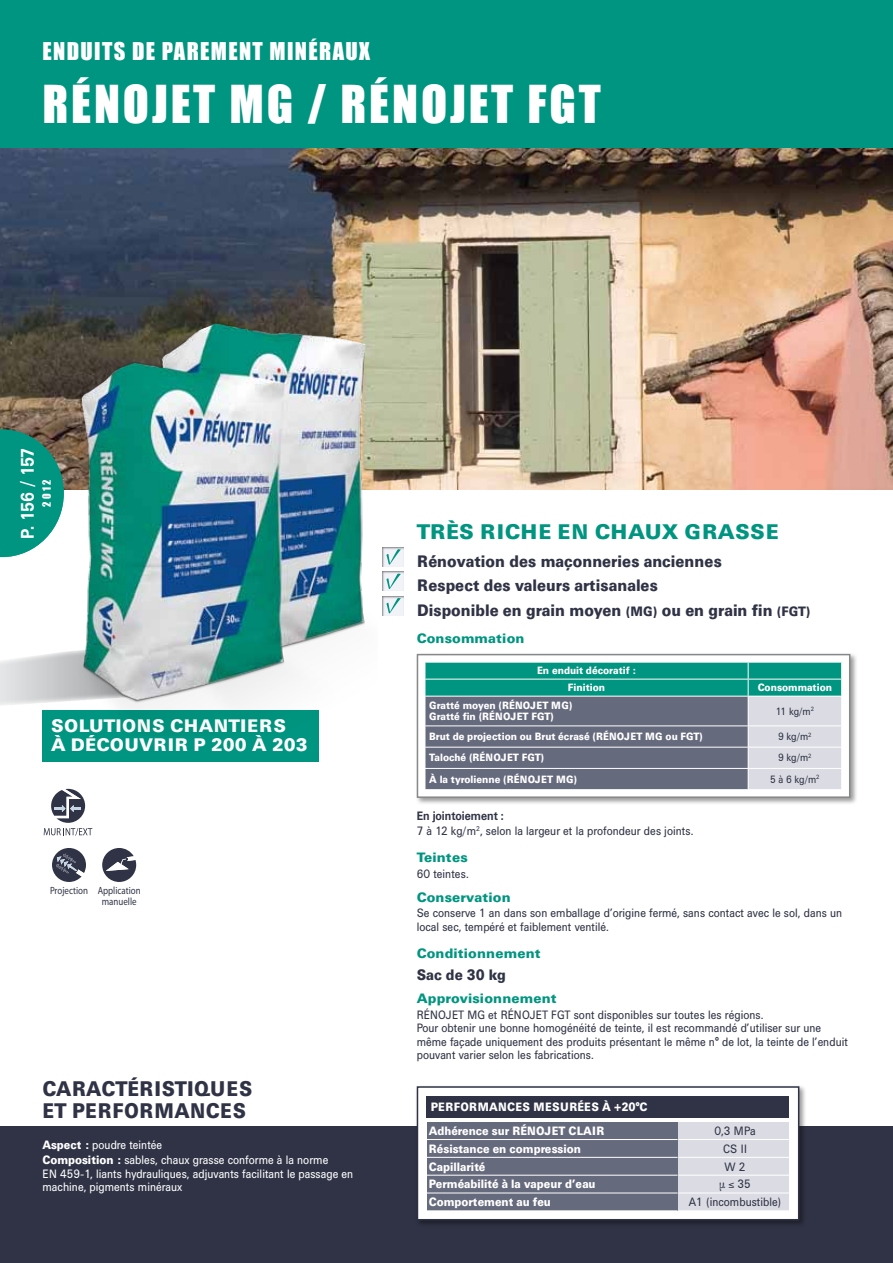
<style>
.page{position:relative;width:893px;height:1263px;background:#fff}
.page>*{position:absolute;margin:0;border:0;box-sizing:border-box;transform-origin:0 0}
.t1{font:48px "Impact";letter-spacing:.06em;color:#fff}
.t2{font:22.5px "Impact";letter-spacing:.06em;color:#fff}
.t3{font:900 21px/22.5px "Univers BQ";letter-spacing:.02em;color:#303345;scale:.9 1}
.t4{font:900 21px "Univers BQ";letter-spacing:.02em;color:#009580}
.t5{font:900 18px/19.5px "Univers BQ";letter-spacing:.02em;color:#fff}
.t6{font:700 18px "Univers BQ";letter-spacing:-.075em;color:#fff;scale:.9 1}
.t7{font:900 16.5px/24.5px "Univers BQ";color:#303345;scale:.9 1}
.t8{font:900 15px "Univers BQ";color:#303345;scale:.9 1}
.t9{font:900 13.5px "Univers BQ";letter-spacing:.01em;color:#009580}
.t10{font:12px/17.9px "Univers BQ";color:#303345;scale:.9 1}
.t11{font:12px/15.6px "Univers BQ";color:#fff;scale:.9 1}
.t12{font:900 12px/17.9px "Univers BQ";color:#fff;scale:.9 1}
.t13{font:900 10.5px/17px "Univers BQ";color:#fff;text-align:center;scale:.9 1}
.t14{font:10.5px/10.5px "Myriad Pro";color:#303345;scale:.85 1}
.t15{font:10.5px "Univers BQ";letter-spacing:-.01em;color:#303345;scale:.9 1}
.t16{font:10.5px "Impact";color:#fff}
.s1{font-weight:900}
.s2{font-size:13.5px}
.s3{font-weight:700}
</style>
<div class="page">
<svg style="left:44px;top:789px;width:48px;height:47px"></svg>
<svg style="left:52px;top:848px;width:34px;height:34px"></svg>
<svg style="left:102px;top:848px;width:34px;height:34px"></svg>
<div style="left:0;top:0;width:893px;height:149px;background:#009580"></div>
<div style="left:0;top:1127px;width:893px;height:136px;background:#303345"></div>
<div style="left:43px;top:710px;width:276px;height:51px;background:#009580"></div>
<svg style="left:0;top:653px;width:56px;height:52px;background:#dcddde"></svg>
<div style="left:379px;top:543px;width:27px;height:27px;background:#000;opacity:.5"></div>
<svg style="left:386px;top:549px;width:15px;height:17px"></svg>
<div style="left:379px;top:568px;width:27px;height:27px;background:#000;opacity:.5"></div>
<svg style="left:386px;top:573px;width:15px;height:17px"></svg>
<div style="left:379px;top:592px;width:27px;height:27px;background:#000;opacity:.5"></div>
<svg style="left:386px;top:598px;width:15px;height:16px"></svg>
<div style="left:415px;top:1084px;width:392px;height:144px;background:#000;opacity:.4"></div>
<div style="left:417px;top:1087px;width:382px;height:133px;background:#fff"></div>
<div style="left:427px;top:1122px;width:251px;height:88px;background:#666a7d"></div>
<hr style="left:427px;top:1139px;width:251px;height:1px;background:#fff">
<hr style="left:427px;top:1157px;width:251px;height:1px;background:#fff">
<hr style="left:427px;top:1175px;width:251px;height:1px;background:#fff">
<hr style="left:427px;top:1192px;width:251px;height:1px;background:#fff">
<div style="left:679px;top:1122px;width:110px;height:88px;background:#dbdce3"></div>
<hr style="left:679px;top:1139px;width:110px;height:1px;background:#fff">
<hr style="left:679px;top:1157px;width:110px;height:1px;background:#fff">
<hr style="left:679px;top:1175px;width:110px;height:1px;background:#fff">
<hr style="left:679px;top:1192px;width:110px;height:1px;background:#fff">
<div style="left:417px;top:1086px;width:382px;height:134px;border:2px solid #303345"></div>
<div style="left:426px;top:1096px;width:363px;height:21px;background:#303345"></div>
<div style="left:415px;top:652px;width:443px;height:153px;background:#000;opacity:.4"></div>
<div style="left:417px;top:655px;width:433px;height:142px;background:#fff"></div>
<svg style="left:425px;top:662px;width:417px;height:128px;background:#678e94"></svg>
<div style="left:417px;top:654px;width:433px;height:144px;border:2px solid #87888a"></div>
<img style="left:0;top:149px;width:893px;height:340px">
<img style="left:56px;top:317px;width:322px;height:393px">
<svg style="left:0;top:429px;width:64px;height:128px;background:#249986"></svg>
<h2 class="t2" style="left:43px;top:38px;width:24px">ENDUI</h2>
<h2 class="t2" style="left:102px;top:38px;width:73px">TS DE PARE</h2>
<h2 class="t2" style="left:211px;top:38px;width:161px">MENT MINÉRAUX</h2>
<h1 class="t1" style="left:43px;top:75px;width:559px">RÉNOJET MG / RÉNOJET FGT</h1>
<h3 class="t6" style="left:17px;top:539px;width:103px;rotate:-90deg">P. 156 / 157</h3>
<p class="t16" style="left:40px;top:507px;width:28px;rotate:-90deg">2012</p>
<h3 class="t5" style="left:51px;top:716px;width:258px">SOLUTIONS CHANTIERS<br>À DÉCOUVRIR P 200 à 203</h3>
<p class="t14" style="left:102px;top:885px;width:47px;text-indent:-52px">Projection Application manuelle</p>
<h3 class="t3" style="left:43px;top:1078px;width:235px">CARACTÉRISTIQUES<br>ET PERFORMANCES</h3>
<p class="t11" style="left:43px;top:1137px;width:319px"><span class="s1">Aspect :</span> poudre teintée<br><span class="s1">Composition :</span> sables, chaux grasse conforme à la norme</p>
<p class="t11" style="left:43px;top:1167px;width:347px;line-height:13.5px">EN 459-1, liants hydrauliques, adjuvants facilitant le passage en machine, pigments minéraux</p>
<h3 class="t4" style="left:417px;top:520px;width:364px">TRÈS RICHE EN CHAUX GRASSE</h3>
<h3 class="t7" style="left:417px;top:549px;width:438px">Rénovation des maçonneries anciennes<br>Respect des valeurs artisanales<br>Disponible en grain moyen <span class="s2">(M G)</span> ou en grain fin <span class="s2">(FGT)</span></h3>
<p class="t9" style="left:417px;top:630px;width:109px">Consommation</p>
<p class="t13" style="left:537px;top:662px;width:112px">En enduit décoratif :<br>Finition</p>
<p class="t13" style="left:758px;top:679px;width:84px">Consommation</p>
<p class="t13" style="left:429px;top:701px;width:161px;line-height:10.5px;text-align:left">Gratté moyen (RÉNOJET M G)<br>Gratté fin (RÉNOJET FGT)</p>
<p class="t15" style="left:776px;top:705px;width:44px">11 kg/m<sup>2</sup></p>
<p class="t13" style="left:429px;top:728px;width:306px">Brut de projection ou Brut écrasé (RÉNOJET M G ou FGT)</p>
<p class="t15" style="left:778px;top:731px;width:39px">9 kg/m<sup>2</sup></p>
<p class="t13" style="left:429px;top:750px;width:129px">Taloché (RÉNOJET FGT)</p>
<p class="t15" style="left:778px;top:752px;width:39px">9 kg/m<sup>2</sup></p>
<p class="t13" style="left:429px;top:771px;width:166px">À la tyrolienne (RÉNOJET M G)</p>
<p class="t15" style="left:770px;top:773px;width:57px">5 à 6 kg/m<sup>2</sup></p>
<p class="t10" style="left:417px;top:808px;width:309px;line-height:15.6px"><span class="s3">En jointoiement :<br></span>7 à 12 kg/m<sup>2</sup>, selon la largeur et la profondeur des joints.</p>
<p class="t9" style="left:417px;top:850px;width:53px">Teintes</p>
<p class="t10" style="left:417px;top:865px;width:59px">60 teintes.</p>
<p class="t9" style="left:417px;top:890px;width:96px">Conservation</p>
<p class="t10" style="left:417px;top:907px;width:474px;line-height:13.5px">Se conserve 1 an dans son emballage d’origine fermé, sans contact avec le sol, dans un local sec, tempéré et faiblement ventilé.</p>
<p class="t9" style="left:417px;top:946px;width:125px">Conditionnement</p>
<p class="t8" style="left:417px;top:967px;width:101px">Sac de 30 kg</p>
<p class="t9" style="left:417px;top:991px;width:141px">Approvisionnement</p>
<p class="t10" style="left:417px;top:1008px;width:481px;line-height:13.5px">RÉNOJET MG et RÉNOJET FGT sont disponibles sur toutes les régions.<br>Pour obtenir une bonne homogénéité de teinte, il est recommandé d’utiliser sur une même façade uniquement des produits présentant le même n° de lot, la teinte de l’enduit pouvant varier selon les fabrications.</p>
<p class="t12" style="left:431px;top:1099px;width:18px">Perfor</p>
<p class="t12" style="left:478px;top:1099px;width:23px">mances</p>
<p class="t12" style="left:533px;top:1099px;width:23px">mesurées</p>
<p class="t12" style="left:602px;top:1099px;width:52px">à +20°C</p>
<p class="t12" style="left:429px;top:1122px;width:197px">Adhérence sur RÉNOJET CLAIR<br>Résistance en compression<br>Capillarité<br>Perméabilité à la vapeur d’eau<br>Comportement au feu</p>
<p class="t10" style="left:689px;top:1122px;width:104px;text-align:center">0,3 MPa<br>CS II<br>W 2<br>µ ≤ 35<br>A1 (incombustible)</p>
</div>
